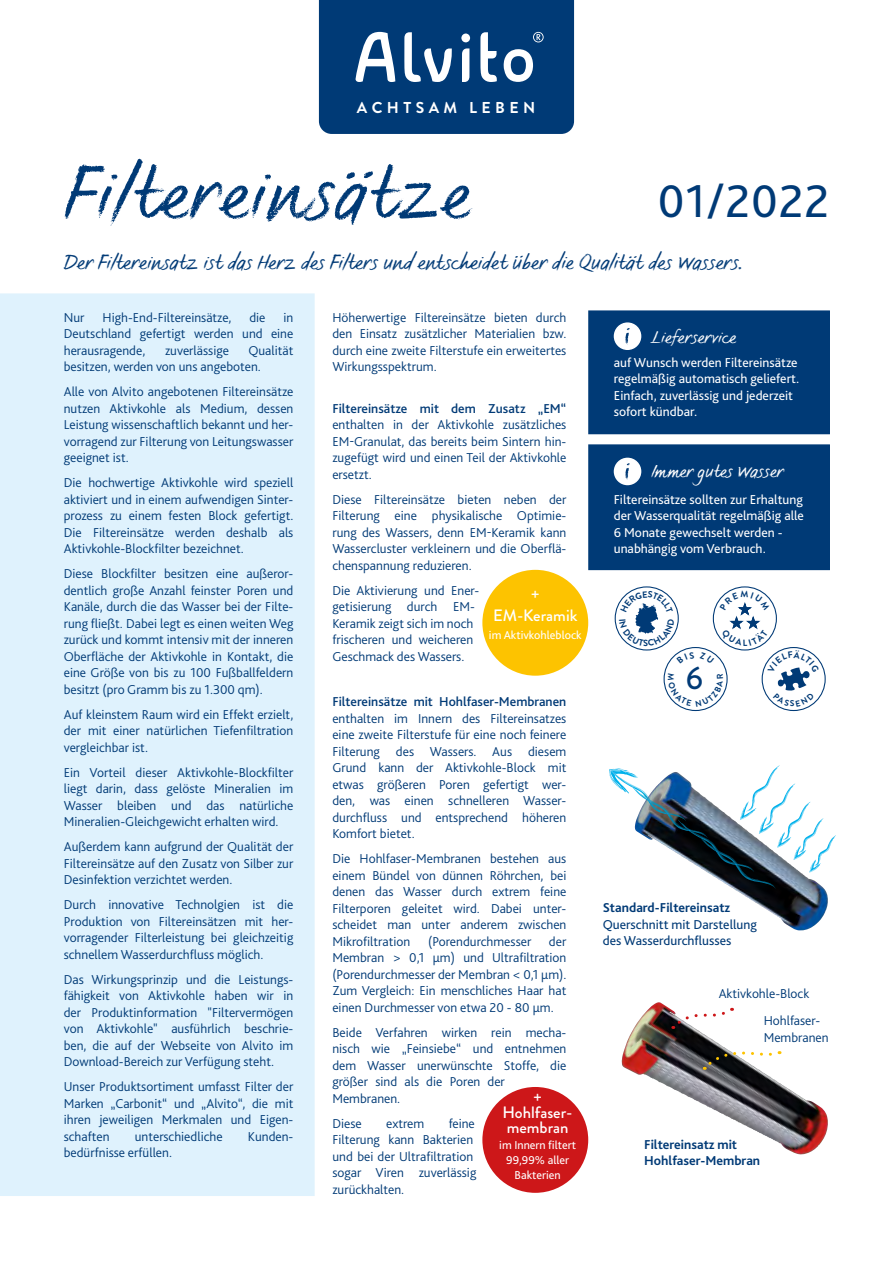
<style>
.page{position:relative;width:893px;height:1263px;background:#fff}
.page>*{position:absolute;margin:0;border:0;box-sizing:border-box;transform-origin:0 0}
.t1{font:75px "FS Sammy";letter-spacing:.02em;color:#003a76}
.t2{font:48px "Bliss Pro";letter-spacing:.02em;color:#003a76}
.t3{font:500 31.95px "Brandon Grotesque";color:#003a76}
.t4{font:21px "FS Sammy";color:#003a76}
.t5{font:18px "FS Sammy";color:#fff}
.t6{font:500 16.5px/15px "Brandon Grotesque";color:#fff;text-align:center}
.t7{font:700 15.75px "Brandon Grotesque";letter-spacing:.28em;color:#fff}
.t8{font:300 13.5px/16.5px "Bliss Pro";color:#003a76;text-align:justify}
.t9{font:13.5px/16.5px "Bliss Pro";color:#fff}
.t10{font:500 13.5px "Bliss Pro";color:#003a76}
.t11{font:700 13.5px/16.5px "Bliss Pro";color:#003a76}
.t12{font:13.5px/16.5px "Bliss Pro";color:#003a76}
.t13{font:12px/15px "Bliss Pro";color:#fff;text-align:center}
</style>
<div class="page">
<svg style="left:319px;top:0;width:255px;height:134px;background:#184d83"></svg>
<div style="left:0;top:293px;width:315px;height:903px;background:#dff2fd"></div>
<div style="left:482px;top:570px;width:106px;height:106px;background:#fdc300;border-radius:50%"></div>
<div style="left:482px;top:1087px;width:106px;height:106px;background:#cd1719;border-radius:50%"></div>
<img style="left:621px;top:1003px;width:127px;height:124px">
<svg style="left:672px;top:1008px;width:60px;height:21px"></svg>
<svg style="left:703px;top:1046px;width:77px;height:24px"></svg>
<img style="left:634px;top:772px;width:194px;height:159px">
<img style="left:678px;top:819px;width:40px;height:31px">
<img style="left:686px;top:827px;width:31px;height:21px">
<img style="left:699px;top:836px;width:39px;height:29px">
<img style="left:713px;top:848px;width:25px;height:17px">
<svg style="left:708px;top:844px;width:19px;height:16px"></svg>
<img style="left:642px;top:792px;width:43px;height:27px">
<img style="left:640px;top:794px;width:29px;height:19px">
<img style="left:646px;top:814px;width:22px;height:1px">
<img style="left:645px;top:797px;width:25px;height:17px">
<svg style="left:668px;top:813px;width:25px;height:19px"></svg>
<svg style="left:609px;top:768px;width:50px;height:41px"></svg>
<svg style="left:738px;top:765px;width:98px;height:112px"></svg>
<div style="left:588px;top:444px;width:242px;height:127px;background:#003a76"></div>
<div style="left:588px;top:310px;width:242px;height:125px;background:#003a76"></div>
<svg style="left:619px;top:591px;width:200px;height:116px"></svg>
<p class="t7" style="left:357px;top:97px;width:180px">ACHTSAM LEBEN</p>
<h1 class="t1" style="left:64px;top:148px;width:406px">Filtereinsätze</h1>
<h2 class="t2" style="left:658px;top:172px;width:173px">01/2022</h2>
<h3 class="t4" style="left:64px;top:249px;width:683px">Der Filtereinsatz ist das Herz des Filters und entscheidet über die Qualität des Wassers.</h3>
<p class="t8" style="left:64px;top:309px;width:22px">Nur</p>
<p class="t8" style="left:103px;top:309px;width:131px">High-End-Filtereinsätze,</p>
<p class="t8" style="left:249px;top:309px;width:18px">die</p>
<p class="t8" style="left:64px;top:309px;width:231px;text-indent:220px">in Deutschland gefertigt werden und eine herausragende,</p>
<p class="t8" style="left:64px;top:342px;width:231px;text-indent:185px">Qualität besitzen, werden von uns angeboten.</p>
<p class="t8" style="left:64px;top:383px;width:231px">Alle von Alvito angebotenen Filtereinsätze nutzen Aktivkohle als Medium, dessen Leistung wissenschaftlich bekannt und her&shy;vorragend zur Filterung von Leitungswasser geeignet ist.</p>
<p class="t8" style="left:64px;top:474px;width:231px">Die hochwertige Aktivkohle wird speziell aktiviert und in einem aufwendigen Sinter&shy;prozess zu einem festen Block gefertigt.<br>Die Filtereinsätze werden deshalb als Aktivkohle-Blockfilter bezeichnet.</p>
<p class="t8" style="left:64px;top:565px;width:231px">Diese Blockfilter besitzen eine außeror&shy;dentlich große Anzahl feinster Poren und Kanäle, durch die das Wasser bei der Filte&shy;rung fließt. Dabei legt es einen weiten Weg zurück und kommt intensiv mit der inneren Oberfläche der Aktivkohle in Kontakt, die eine Größe von bis zu 100 Fußballfeldern besitzt (pro Gramm bis zu 1.300 qm).</p>
<p class="t8" style="left:64px;top:706px;width:231px">Auf kleinstem Raum wird ein Effekt erzielt, der mit einer natürlichen Tiefenfiltration vergleichbar ist.</p>
<p class="t8" style="left:64px;top:764px;width:231px">Ein Vorteil dieser Aktivkohle-Blockfilter liegt darin, dass gelöste Mineralien im Wasser bleiben und das natürliche Mineralien-Gleichgewicht erhalten wird.</p>
<p class="t8" style="left:64px;top:838px;width:231px">Außerdem kann aufgrund der Qualität der Filtereinsätze auf den Zusatz von Silber zur Desinfektion verzichtet werden.</p>
<p class="t8" style="left:64px;top:896px;width:231px">Durch innovative Technolgien ist die Produktion von Filtereinsätzen mit her&shy;vorragender Filterleistung bei gleichzeitig schnellem Wasserdurchfluss möglich.</p>
<p class="t8" style="left:64px;top:971px;width:231px">Das Wirkungsprinzip und die Leistungs&shy;fähigkeit von Aktivkohle haben wir in der Produktinformation "Filtervermögen von Aktivkohle" ausführlich beschrie&shy;ben, die auf der Webseite von Alvito im Download-Bereich zur Verfügung steht.</p>
<p class="t8" style="left:64px;top:1078px;width:231px">Unser Produktsortiment umfasst Filter der Marken „Carbonit“ und „Alvito“, die mit ihren jeweiligen Merkmalen und Eigen&shy;schaften</p>
<p class="t8" style="left:165px;top:342px;width:65px">zuverlässige</p>
<p class="t8" style="left:135px;top:1128px;width:89px">unterschiedliche</p>
<p class="t8" style="left:248px;top:1128px;width:46px">Kunden-</p>
<p class="t8" style="left:64px;top:1144px;width:110px">bedürfnisse erfüllen.</p>
<p class="t8" style="left:332px;top:309px;width:236px">Höherwertige Filtereinsätze bieten durch den Einsatz zusätzlicher Materialien bzw. durch eine zweite Filterstufe ein erweitertes Wirkungsspektrum.</p>
<p class="t10" style="left:332px;top:400px;width:236px">Filtereinsätze mit dem Zusatz „EM“</p>
<p class="t8" style="left:332px;top:416px;width:236px">enthalten in der Aktivkohle zusätzliches EM-Granulat, das bereits beim Sintern hin&shy;zugefügt wird und einen Teil der Aktivkohle ersetzt.</p>
<p class="t8" style="left:332px;top:491px;width:236px">Diese Filtereinsätze bieten neben der Filterung eine physikalische Optimie&shy;rung des Wassers, denn EM-Keramik kann Wassercluster verkleinern und die Oberflä&shy;chenspannung reduzieren.</p>
<p class="t8" style="left:332px;top:582px;width:147px;text-align:left">Die Aktivierung und Ener&shy;getisierung durch EM-<br>Keramik zeigt sich im noch frischeren und weicheren<br>Geschmack des Wassers.</p>
<p class="t10" style="left:332px;top:693px;width:235px">Filtereinsätze mit Hohlfaser-Membranen</p>
<p class="t8" style="left:332px;top:710px;width:236px">enthalten im Innern des Filtereinsatzes eine zweite Filterstufe für eine noch feinere Filterung des Wassers. Aus diesem Grund kann der Aktivkohle-Block mit etwas größeren Poren gefertigt wer&shy;den, was einen schnelleren Wasser&shy;durchfluss und entsprechend höheren Komfort bietet.</p>
<p class="t8" style="left:332px;top:850px;width:236px">Die Hohlfaser-Membranen bestehen aus einem Bündel von dünnen Röhrchen, bei denen das Wasser durch extrem feine Filterporen geleitet wird. Dabei unter&shy;scheidet man unter anderem zwischen Mikrofiltration</p>
<p class="t6" style="left:493px;top:585px;width:86px;line-height:20.5px">+<br>EM-Keramik</p>
<p class="t13" style="left:489px;top:627px;width:94px">im Aktivkohleblock</p>
<p class="t8" style="left:428px;top:933px;width:105px">(Porendurchmesser</p>
<p class="t8" style="left:332px;top:933px;width:236px;text-indent:217px">der Membran &gt; 0,1 µm) und Ultrafiltration (Porendurchmesser der Membran &lt; 0,1 µm).<br>Zum Vergleich: Ein menschliches Haar hat einen Durchmesser von etwa 20 - 80 µm.</p>
<p class="t8" style="left:332px;top:1024px;width:236px;text-align:left">Beide Verfahren wirken rein mecha&shy;nisch wie „Feinsiebe“ und entnehmen dem Wasser unerwünschte Stoffe, die größer sind als die Poren der<br>Membranen.</p>
<p class="t8" style="left:332px;top:1115px;width:31px">Diese</p>
<p class="t8" style="left:386px;top:1115px;width:40px">extrem</p>
<p class="t6" style="left:503px;top:1090px;width:72px">+<br>Hohlfaser&shy;membran</p>
<p class="t13" style="left:499px;top:1137px;width:78px">im Innern filtert<br>99,99% aller<br>Bakterien</p>
<p class="t8" style="left:332px;top:1115px;width:145px;text-align:left;text-indent:116px">feine<br>Filterung kann Bakterien und bei der Ultrafiltration sogar Viren zuverlässig zurückhalten.</p>
<h3 class="t5" style="left:651px;top:327px;width:86px">Lieferservice</h3>
<p class="t9" style="left:614px;top:354px;width:187px">auf Wunsch werden Filtereinsätze regelmäßig automatisch geliefert.<br>Einfach, zuverlässig und jederzeit sofort kündbar.</p>
<h3 class="t5" style="left:651px;top:461px;width:134px">Immer gutes Wasser</h3>
<p class="t9" style="left:614px;top:491px;width:192px">Filtereinsätze sollten zur Erhaltung der Wasserqualität regelmäßig alle<br>6 Monate gewechselt werden - unabhängig vom Verbrauch.</p>
<h3 class="t3" style="left:686px;top:656px;width:19px">6</h3>
<p class="t11" style="left:603px;top:899px;width:129px">Standard-Filtereinsatz</p>
<p class="t12" style="left:603px;top:916px;width:156px">Querschnitt mit Darstellung des Wasserdurchflusses</p>
<p class="t8" style="left:764px;top:979px;width:58px;line-height:27.6px;text-indent:-45px">Aktivkohle-Block<br>Hohlfaser-</p>
<p class="t8" style="left:764px;top:1029px;width:66px">Membranen</p>
<p class="t11" style="left:644px;top:1136px;width:117px">Filtereinsatz mit<br>Hohlfaser-Membran</p>
</div>
